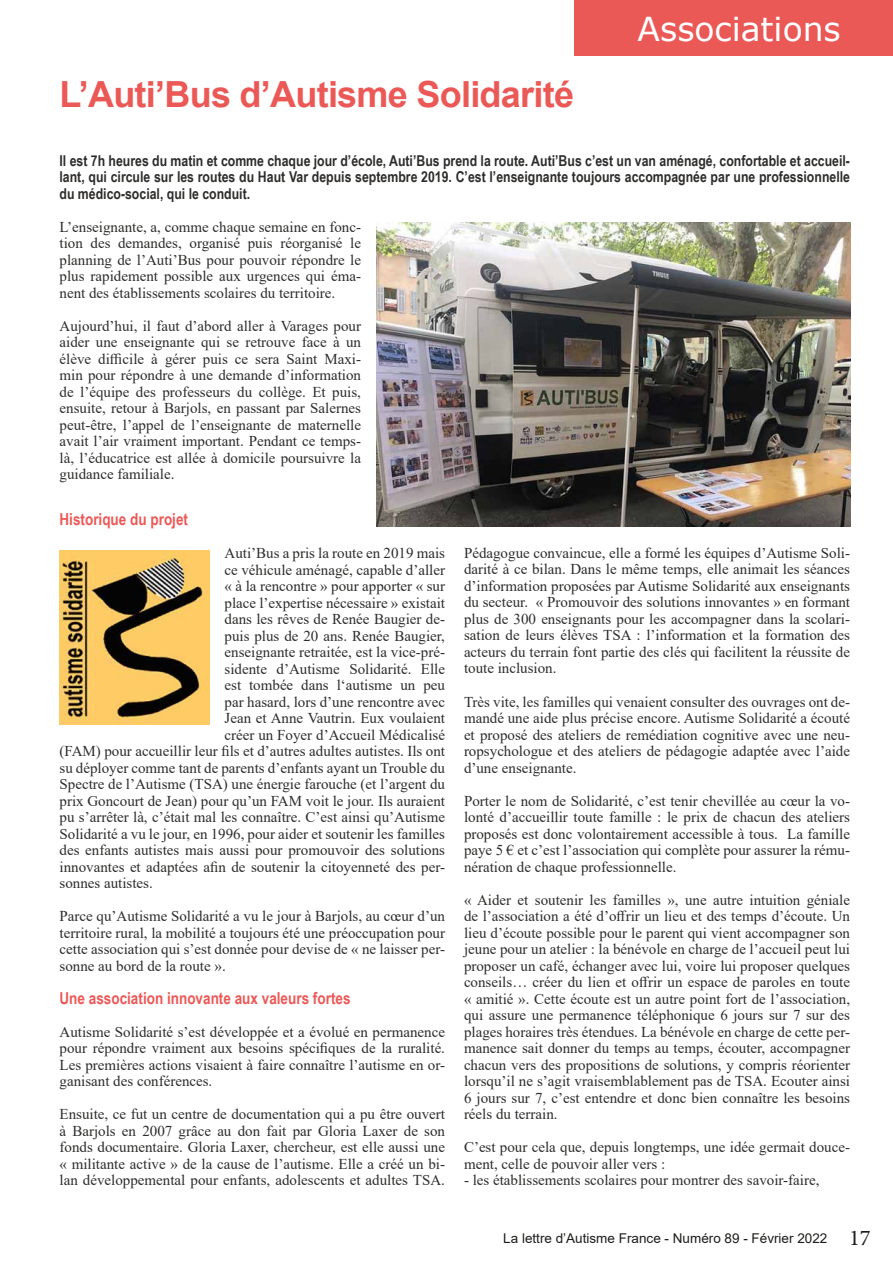
<style>
.page{position:relative;width:893px;height:1263px;background:#fff}
.page>*{position:absolute;margin:0;border:0;box-sizing:border-box;transform-origin:0 0}
.t1{font:700 36px "Arial";letter-spacing:-.02em;color:#eb5957}
.t2{font:33px "MS Reference Sans Serif";color:#fff}
.t3{font:700 16.5px "Arial Narrow";color:#eb5957}
.t4{font:15px/16.5px "Times New Roman";color:#2e2d2c;text-align:justify}
.t5{font:700 15px/16.5px "Arial Narrow";color:#2e2d2c;text-align:justify}
.t6{font:13.5px "Arial";color:#1d1d1b}
.s1{font-family:"Minion Pro";font-size:22.5px}
</style>
<div class="page">
<div style="left:574px;top:0;width:319px;height:55px;background:#eb5957"></div>
<img style="left:376px;top:223px;width:474px;height:303px">
<img style="left:60px;top:551px;width:150px;height:173px">
<h1 class="t1" style="left:60px;top:69px;width:516px">L’Auti’Bus d’Autisme Solidarité</h1>
<h2 class="t2" style="left:638px;top:8px;width:205px">Associations</h2>
<p class="t5" style="left:60px;top:152px;width:792px">Il est 7h heures du matin et comme chaque jour d’école, Auti’Bus prend la route. Auti’Bus c’est un van aménagé, confortable et accueil&shy;lant, qui circule sur les routes du Haut Var depuis septembre 2019. C’est l’enseignante toujours accompagnée par une professionnelle du médico-social, qui le conduit.</p>
<p class="t4" style="left:60px;top:218px;width:303px">L’enseignante, a, comme chaque semaine en fonc&shy;tion des demandes, organisé puis réorganisé le planning de l’Auti’Bus pour pouvoir répondre le plus rapidement possible aux urgences qui éma&shy;nent des établissements scolaires du territoire.</p>
<p class="t4" style="left:60px;top:317px;width:303px">Aujourd’hui, il faut d’abord aller à Varages pour aider une enseignante qui se retrouve face à un élève difficile à gérer puis ce sera Saint Maxi&shy;min pour répondre à une demande d’information de l’équipe des professeurs du collège. Et puis, ensuite, retour à Barjols, en passant par Salernes peut-être, l’appel de l’enseignante de maternelle avait l’air vraiment important. Pendant ce temps&shy;là, l’éducatrice est allée à domicile poursuivre la guidance familiale.</p>
<p class="t3" style="left:60px;top:507px;width:130px">Historique du projet</p>
<p class="t4" style="left:225px;top:544px;width:222px">Auti’Bus a pris la route en 2019 mais</p>
<p class="t4" style="left:225px;top:561px;width:222px">ce véhicule aménagé, capable d’aller</p>
<p class="t4" style="left:225px;top:577px;width:222px">« à la rencontre » pour apporter « sur</p>
<p class="t4" style="left:225px;top:594px;width:222px">place l’expertise nécessaire » existait</p>
<p class="t4" style="left:225px;top:610px;width:222px">dans les rêves de Renée Baugier de-</p>
<p class="t4" style="left:225px;top:627px;width:222px">puis plus de 20 ans. Renée Baugier,</p>
<p class="t4" style="left:225px;top:643px;width:222px">enseignante retraitée, est la vice-pré-</p>
<p class="t4" style="left:225px;top:660px;width:222px">sidente d’Autisme Solidarité. Elle</p>
<p class="t4" style="left:225px;top:676px;width:222px">est tombée dans l‘autisme un peu</p>
<p class="t4" style="left:225px;top:693px;width:222px">par hasard, lors d’une rencontre avec</p>
<p class="t4" style="left:225px;top:709px;width:222px">Jean et Anne Vautrin. Eux voulaient</p>
<p class="t4" style="left:225px;top:726px;width:222px">créer un Foyer d’Accueil Médicalisé</p>
<p class="t4" style="left:60px;top:742px;width:387px">(FAM) pour accueillir leur fils et d’autres adultes autistes. Ils ont</p>
<p class="t4" style="left:60px;top:759px;width:387px">su déployer comme tant de parents d’enfants ayant un Trouble du</p>
<p class="t4" style="left:60px;top:775px;width:387px">Spectre de l’Autisme (TSA) une énergie farouche (et l’argent du</p>
<p class="t4" style="left:60px;top:792px;width:387px">prix Goncourt de Jean) pour qu’un FAM voit le jour. Ils auraient</p>
<p class="t4" style="left:60px;top:808px;width:387px">pu s’arrêter là, c’était mal les connaître. C’est ainsi qu’Autisme</p>
<p class="t4" style="left:60px;top:825px;width:387px">Solidarité a vu le jour, en 1996, pour aider et soutenir les familles</p>
<p class="t4" style="left:60px;top:841px;width:387px">des enfants autistes mais aussi pour promouvoir des solutions</p>
<p class="t4" style="left:60px;top:858px;width:387px">innovantes et adaptées afin de soutenir la citoyenneté des per-</p>
<p class="t4" style="left:60px;top:874px;width:95px">sonnes autistes.</p>
<p class="t4" style="left:60px;top:907px;width:387px">Parce qu’Autisme Solidarité a vu le jour à Barjols, au cœur d’un territoire rural, la mobilité a toujours été une préoccupation pour cette association qui s’est donnée pour devise de « ne laisser per&shy;sonne au bord de la route ».</p>
<p class="t3" style="left:60px;top:985px;width:293px">Une association innovante aux valeurs fortes</p>
<p class="t4" style="left:60px;top:1023px;width:387px">Autisme Solidarité s’est développée et a évolué en permanence pour répondre vraiment aux besoins spécifiques de la ruralité.<br>Les premières actions visaient à faire connaître l’autisme en or&shy;ganisant des conférences.</p>
<p class="t4" style="left:60px;top:1105px;width:387px">Ensuite, ce fut un centre de documentation qui a pu être ouvert à Barjols en 2007 grâce au don fait par Gloria Laxer de son fonds documentaire. Gloria Laxer, chercheur, est elle aussi une « militante active » de la cause de l’autisme. Elle a créé un bi&shy;lan développemental pour enfants, adolescents et adultes TSA.</p>
<p class="t4" style="left:464px;top:544px;width:388px">Pédagogue convaincue, elle a formé les équipes d’Autisme Soli&shy;darité à ce bilan. Dans le même temps, elle animait les séances d’information proposées par Autisme Solidarité aux enseignants du secteur. « Promouvoir des solutions innovantes » en formant plus de 300 enseignants pour les accompagner dans la scolari&shy;sation de leurs élèves TSA : l’information et la formation des acteurs du terrain font partie des clés qui facilitent la réussite de toute inclusion.</p>
<p class="t4" style="left:464px;top:693px;width:388px">Très vite, les familles qui venaient consulter des ouvrages ont de&shy;mandé une aide plus précise encore. Autisme Solidarité a écouté et proposé des ateliers de remédiation cognitive avec une neu&shy;ropsychologue et des ateliers de pédagogie adaptée avec l’aide d’une enseignante.</p>
<p class="t4" style="left:464px;top:792px;width:388px">Porter le nom de Solidarité, c’est tenir chevillée au cœur la vo&shy;lonté d’accueillir toute famille : le prix de chacun des ateliers proposés est donc volontairement accessible à tous. La famille paye 5 € et c’est l’association qui complète pour assurer la rému&shy;nération de chaque professionnelle.</p>
<p class="t4" style="left:464px;top:891px;width:388px">« Aider et soutenir les familles », une autre intuition géniale de l’association a été d’offrir un lieu et des temps d’écoute. Un lieu d’écoute possible pour le parent qui vient accompagner son jeune pour un atelier : la bénévole en charge de l’accueil peut lui proposer un café, échanger avec lui, voire lui proposer quelques conseils… créer du lien et offrir un espace de paroles en toute « amitié ». Cette écoute est un autre point fort de l’association, qui assure une permanence téléphonique 6 jours sur 7 sur des plages horaires très étendues. La bénévole en charge de cette per&shy;manence sait donner du temps au temps, écouter, accompagner chacun vers des propositions de solutions, y compris réorienter lorsqu’il ne s’agit vraisemblablement pas de TSA. Ecouter ainsi 6 jours sur 7, c’est entendre et donc bien connaître les besoins réels du terrain.</p>
<p class="t4" style="left:464px;top:1138px;width:388px">C’est pour cela que, depuis longtemps, une idée germait douce&shy;ment, celle de pouvoir aller vers :</p>
<p class="t4" style="left:464px;top:1171px;width:357px">- les établissements scolaires pour montrer des savoir-faire,</p>
<p class="t6" style="left:503px;top:1229px;width:369px">La lettre d’Autisme France - Numéro 89 - Février 2022 <span class="s1">17</span></p>
</div>
